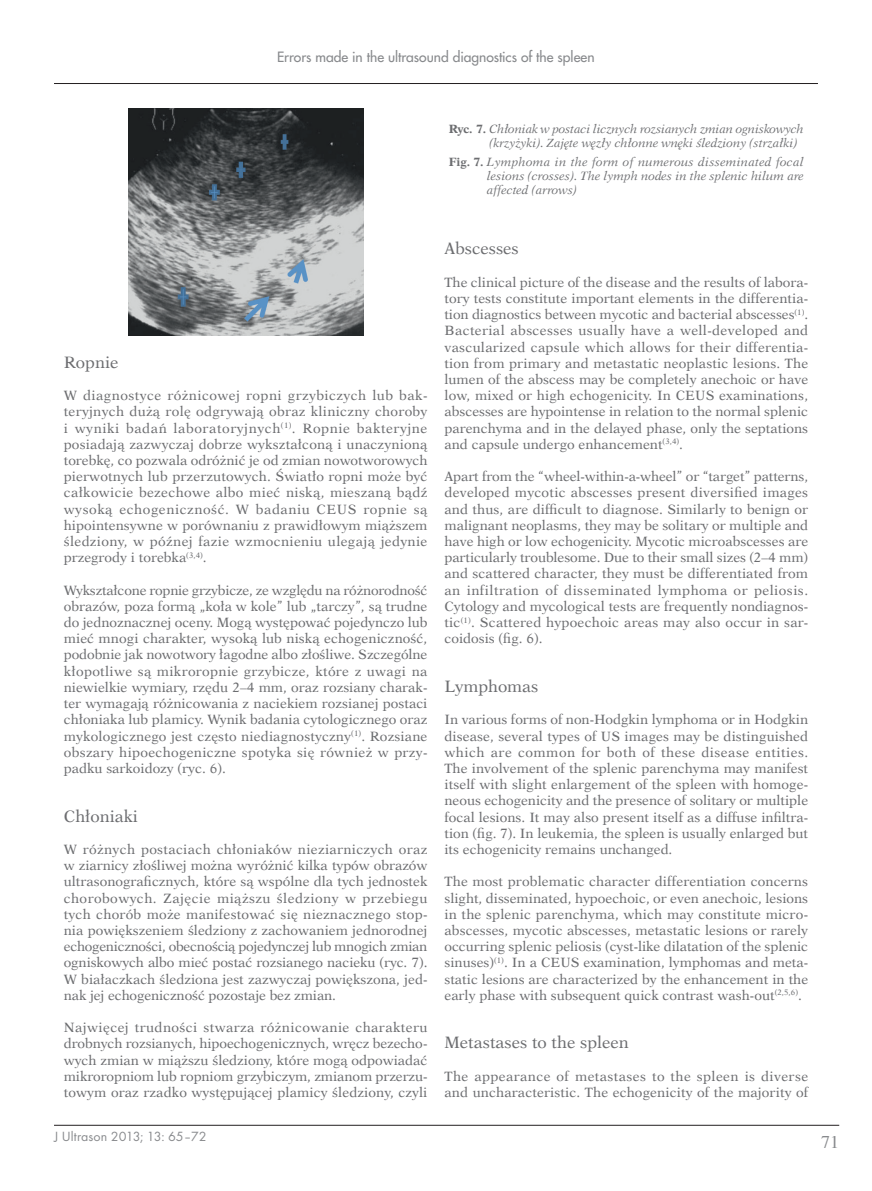
<style>
.page{position:relative;width:872px;height:1191px;background:#fff}
.page>*{position:absolute;margin:0;border:0;box-sizing:border-box;transform-origin:0 0}
.t1{font:18px "Times";color:#888a8d}
.t2{font:16.5px "Dutch 823 EU";color:#6c6d70}
.t3{font:13.8px "Futura Regular PL";color:#888a8d}
.t4{font:13.8px "Pfutura";letter-spacing:.005em;color:#888a8d}
.t5{font:13.5px/16.2px "Dutch 823 EU";letter-spacing:.01em;color:#6c6d70;text-align:justify}
.t6{font:italic 12px/14.4px "Dutch 823 EU";color:#6c6d70}
.s1{font-weight:700;font-style:normal}
</style>
<div class="page">
<hr style="left:54px;top:1125px;width:785px;height:1px;background:#231f20">
<hr style="left:54px;top:83px;width:764px;height:1px;background:#231f20">
<img style="left:128px;top:108px;width:235px;height:227px">
<p class="t3" style="left:277px;top:50px;width:319px">Errors made in the ultrasound diagnostics of the spleen</p>
<p class="t6" style="left:489px;top:121px;width:316px;text-indent:-41px"><span class="s1">Ryc. 7.</span> Chłoniak w postaci licznych rozsianych zmian ogniskowych (krzyżyki). Zajęte węzły chłonne wnęki śledziony (strzałki)</p>
<p class="t6" style="left:487px;top:154px;width:318px;text-align:justify;text-indent:-38px"><span class="s1">Fig. 7.</span> Lymphoma in the form of numerous disseminated focal lesions (crosses). The lymph nodes in the splenic hilum are affected (arrows)</p>
<p class="t2" style="left:64px;top:352px;width:56px">Ropnie</p>
<p class="t5" style="left:64px;top:387px;width:365px">W diagnostyce różnicowej ropni grzybiczych lub bak&shy;teryjnych dużą rolę odgrywają obraz kliniczny choroby i wyniki badań laboratoryjnych<sup>(1)</sup>. Ropnie bakteryjne posiadają zazwyczaj dobrze wykształconą i unaczynioną torebkę, co pozwala odróżnić je od zmian nowotworowych pierwotnych lub przerzutowych. Światło ropni może być całkowicie bezechowe albo mieć niską, mieszaną bądź wysoką echogeniczność. W badaniu CEUS ropnie są hipointensywne w porównaniu z prawidłowym miąższem śledziony, w późnej fazie wzmocnieniu ulegają jedynie przegrody i torebka<sup>(3,4)</sup>.</p>
<p class="t5" style="left:64px;top:581px;width:365px">Wykształcone ropnie grzybicze, ze względu na różnorodność obrazów, poza formą „koła w kole” lub „tarczy”, są trudne do jednoznacznej oceny. Mogą występować pojedynczo lub mieć mnogi charakter, wysoką lub niską echogeniczność, podobnie jak nowotwory łagodne albo złośliwe. Szczególne kłopotliwe są mikroropnie grzybicze, które z uwagi na niewielkie wymiary, rzędu 2–4 mm, oraz rozsiany charak&shy;ter wymagają różnicowania z naciekiem rozsianej postaci chłoniaka lub plamicy. Wynik badania cytologicznego oraz mykologicznego jest często niediagnostyczny<sup>(1)</sup>. Rozsiane obszary hipoechogeniczne spotyka się również w przy&shy;padku sarkoidozy (ryc. 6).</p>
<p class="t2" style="left:64px;top:805px;width:76px">Chłoniaki</p>
<p class="t5" style="left:64px;top:841px;width:365px">W różnych postaciach chłoniaków nieziarniczych oraz w ziarnicy złośliwej można wyróżnić kilka typów obrazów ultrasonograficznych, które są wspólne dla tych jednostek chorobowych. Zajęcie miąższu śledziony w przebiegu tych chorób może manifestować się nieznacznego stop&shy;nia powiększeniem śledziony z zachowaniem jednorodnej echogeniczności, obecnością pojedynczej lub mnogich zmian ogniskowych albo mieć postać rozsianego nacieku (ryc. 7).<br>W białaczkach śledziona jest zazwyczaj powiększona, jed&shy;nak jej echogeniczność pozostaje bez zmian.</p>
<p class="t5" style="left:64px;top:1019px;width:365px">Najwięcej trudności stwarza różnicowanie charakteru drobnych rozsianych, hipoechogenicznych, wręcz bezecho&shy;wych zmian w miąższu śledziony, które mogą odpowiadać mikroropniom lub ropniom grzybiczym, zmianom przerzu&shy;towym oraz rzadko występującej plamicy śledziony, czyli</p>
<p class="t4" style="left:54px;top:1130px;width:154px">J Ultrason 2013; 13: 65–72</p>
<p class="t2" style="left:444px;top:238px;width:76px">Abscesses</p>
<p class="t5" style="left:444px;top:274px;width:365px">The clinical picture of the disease and the results of labora&shy;tory tests constitute important elements in the differentia&shy;tion diagnostics between mycotic and bacterial abscesses<sup>(1)</sup>.<br>Bacterial abscesses usually have a well-developed and vascularized capsule which allows for their differentia&shy;tion from primary and metastatic neoplastic lesions. The lumen of the abscess may be completely anechoic or have low, mixed or high echogenicity. In CEUS examinations, abscesses are hypointense in relation to the normal splenic parenchyma and in the delayed phase, only the septations and capsule undergo enhancement<sup>(3,4)</sup>.</p>
<p class="t5" style="left:444px;top:468px;width:365px">Apart from the “wheel-within-a-wheel” or “target” patterns, developed mycotic abscesses present diversified images and thus, are difficult to diagnose. Similarly to benign or malignant neoplasms, they may be solitary or multiple and have high or low echogenicity. Mycotic microabscesses are particularly troublesome. Due to their small sizes (2–4 mm) and scattered character, they must be differentiated from an infiltration of disseminated lymphoma or peliosis.<br>Cytology and mycological tests are frequently nondiagnos&shy;tic<sup>(1)</sup>. Scattered hypoechoic areas may also occur in sar&shy;coidosis (fig. 6).</p>
<p class="t2" style="left:444px;top:676px;width:95px">Lymphomas</p>
<p class="t5" style="left:444px;top:711px;width:365px">In various forms of non-Hodgkin lymphoma or in Hodgkin disease, several types of US images may be distinguished which are common for both of these disease entities.<br>The involvement of the splenic parenchyma may manifest itself with slight enlargement of the spleen with homoge&shy;neous echogenicity and the presence of solitary or multiple focal lesions. It may also present itself as a diffuse infiltra&shy;tion (fig. 7). In leukemia, the spleen is usually enlarged but its echogenicity remains unchanged.</p>
<p class="t5" style="left:444px;top:873px;width:365px">The most problematic character differentiation concerns slight, disseminated, hypoechoic, or even anechoic, lesions in the splenic parenchyma, which may constitute micro&shy;abscesses, mycotic abscesses, metastatic lesions or rarely occurring splenic peliosis (cyst-like dilatation of the splenic sinuses)<sup>(1)</sup>. In a CEUS examination, lymphomas and meta&shy;static lesions are characterized by the enhancement in the early phase with subsequent quick contrast wash-out<sup>(2,5,6)</sup>.</p>
<p class="t2" style="left:444px;top:1032px;width:186px">Metastases to the spleen</p>
<p class="t5" style="left:444px;top:1067px;width:365px">The appearance of metastases to the spleen is diverse and uncharacteristic. The echogenicity of the majority of</p>
<h1 class="t1" style="left:821px;top:1134px;width:19px">71</h1>
</div>
